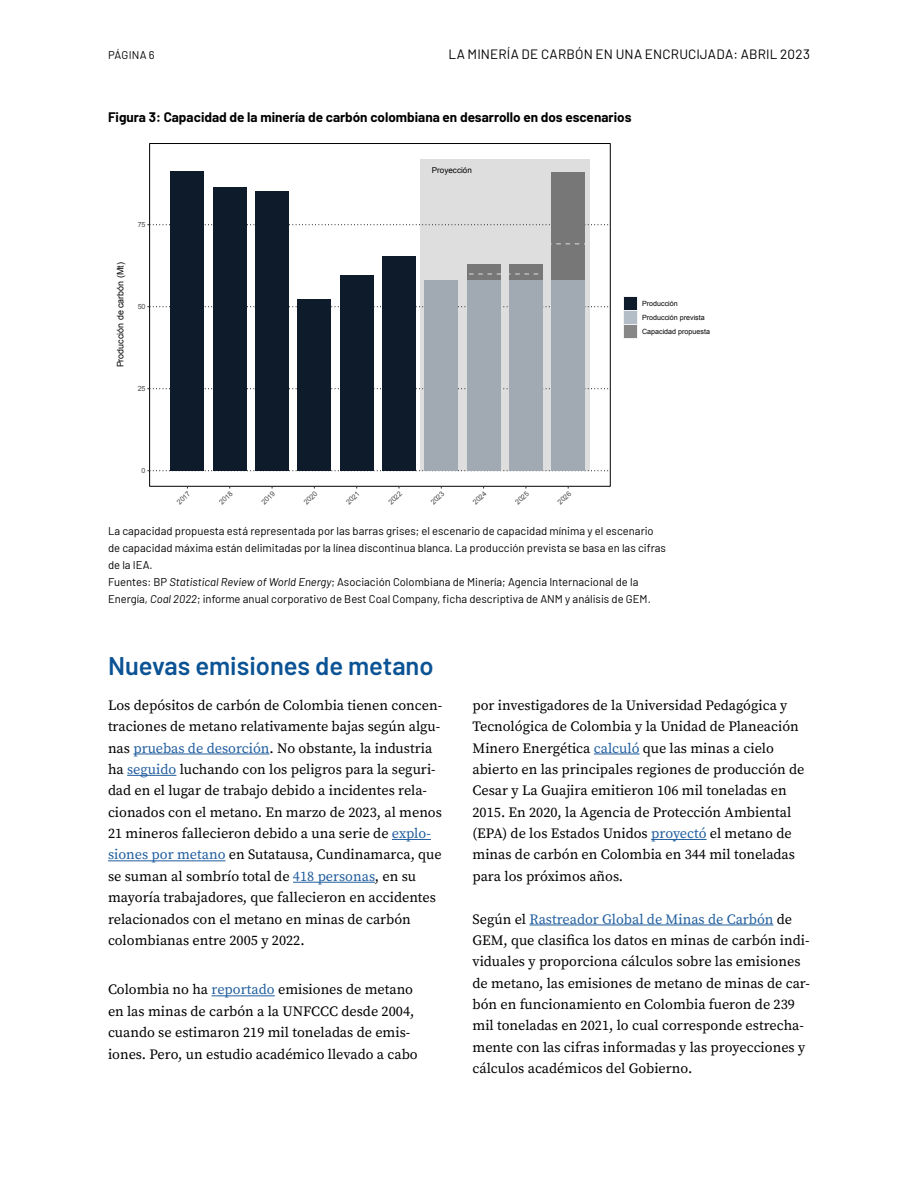
<style>
.page{position:relative;width:918px;height:1188px;background:#fff}
.page>*{position:absolute;margin:0;border:0;box-sizing:border-box;transform-origin:0 0}
.t1{font:600 25.5px "Barlow";color:#0b5394}
.t2{font:14.25px/21.3px "Source Serif Pro";color:#000}
.t3{font:700 13.5px "Barlow";color:#000}
.t4{font:13.5px "Barlow";letter-spacing:.015em;color:#000}
.t5{font:11.25px/16.8px "Barlow";color:#000}
.t6{font:9px "Arial";color:#000}
.t7{font:8.1px "Arial";color:#000}
.t8{font:7.2px "Arial";color:#4d4d4d}
.t9{font:7.2px/14px "Arial";color:#000}
.s1{font-style:italic}
.s2{color:#215e9e}
</style>
<div class="page">
<div style="left:171px;top:171px;width:33px;height:300px;background:#0d1b2a"></div>
<div style="left:213px;top:188px;width:34px;height:283px;background:#0d1b2a"></div>
<div style="left:255px;top:191px;width:34px;height:280px;background:#0d1b2a"></div>
<div style="left:297px;top:299px;width:34px;height:172px;background:#0d1b2a"></div>
<div style="left:340px;top:275px;width:34px;height:196px;background:#0d1b2a"></div>
<div style="left:382px;top:257px;width:34px;height:214px;background:#0d1b2a"></div>
<div style="left:420px;top:159px;width:169px;height:312px;background:#595959;opacity:.2"></div>
<svg style="left:147px;top:470px;width:463px;height:1px"></svg>
<svg style="left:147px;top:388px;width:463px;height:1px"></svg>
<svg style="left:147px;top:306px;width:463px;height:1px"></svg>
<svg style="left:147px;top:224px;width:463px;height:1px"></svg>
<div style="left:624px;top:296px;width:14px;height:14px;background:#f2f2f2"></div>
<div style="left:624px;top:297px;width:13px;height:13px;background:#0d1b2a"></div>
<div style="left:624px;top:310px;width:14px;height:14px;background:#f2f2f2"></div>
<div style="left:624px;top:311px;width:13px;height:13px;background:#b3bdc8"></div>
<div style="left:624px;top:324px;width:14px;height:14px;background:#f2f2f2"></div>
<div style="left:624px;top:325px;width:13px;height:13px;background:#878787"></div>
<hr style="left:133px;top:754px;width:137px;height:1px;background:#215e9e">
<hr style="left:127px;top:775px;width:49px;height:1px;background:#215e9e">
<hr style="left:392px;top:839px;width:39px;height:1px;background:#215e9e">
<hr style="left:108px;top:860px;width:118px;height:1px;background:#215e9e">
<hr style="left:293px;top:882px;width:82px;height:1px;background:#215e9e">
<hr style="left:212px;top:995px;width:63px;height:1px;background:#215e9e">
<hr style="left:594px;top:754px;width:46px;height:1px;background:#215e9e">
<hr style="left:651px;top:839px;width:56px;height:1px;background:#215e9e">
<hr style="left:529px;top:925px;width:244px;height:1px;background:#215e9e">
<p class="t5" style="left:108px;top:45px;width:48px">PÁGINA 6</p>
<p class="t4" style="left:448px;top:44px;width:363px">LA MINERÍA DE CARBÓN EN UNA ENCRUCIJADA: ABRIL 2023</p>
<p class="t3" style="left:108px;top:107px;width:525px">Figura 3: Capacidad de la minería de carbón colombiana en desarrollo en dos escenarios</p>
<p class="t8" style="left:138px;top:220px;width:9px">75</p>
<p class="t6" style="left:115px;top:367px;width:107px;rotate:-90deg">Producción de carbón (Mt)</p>
<p class="t8" style="left:138px;top:302px;width:9px">50</p>
<p class="t8" style="left:138px;top:384px;width:9px">25</p>
<p class="t8" style="left:142px;top:466px;width:5px">0</p>
<p class="t7" style="left:432px;top:165px;width:41px">Proyección</p>
<p class="t8" style="left:175px;top:500px;width:17px;rotate:-45deg">2017</p>
<p class="t8" style="left:217px;top:500px;width:17px;rotate:-45deg">2018</p>
<p class="t8" style="left:259px;top:500px;width:17px;rotate:-45deg">2019</p>
<p class="t8" style="left:302px;top:500px;width:17px;rotate:-45deg">2020</p>
<p class="t8" style="left:344px;top:500px;width:17px;rotate:-45deg">2021</p>
<p class="t8" style="left:386px;top:500px;width:17px;rotate:-45deg">2022</p>
<p class="t8" style="left:429px;top:500px;width:17px;rotate:-45deg">2023</p>
<p class="t8" style="left:471px;top:500px;width:17px;rotate:-45deg">2024</p>
<p class="t8" style="left:513px;top:500px;width:17px;rotate:-45deg">2025</p>
<p class="t8" style="left:555px;top:500px;width:17px;rotate:-45deg">2026</p>
<p class="t9" style="left:642px;top:296px;width:69px">Producción<br>Producción prevista<br>Capacidad propuesta</p>
<p class="t5" style="left:108px;top:522px;width:560px">La capacidad propuesta está representada por las barras grises; el escenario de capacidad mínima y el escenario de capacidad máxima están delimitadas por la línea discontinua blanca. La producción prevista se basa en las cifras de la IEA.<br>Fuentes: BP <span class="s1">Statistical Review of World Energy</span>; Asociación Colombiana de Minería; Agencia Internacional de la Energía, <span class="s1">Coal 2022</span>; informe anual corporativo de Best Coal Company, ficha descriptiva de ANM y análisis de GEM.</p>
<h1 class="t1" style="left:108px;top:647px;width:327px">Nuevas emisiones de metano</h1>
<p class="t2" style="left:108px;top:695px;width:336px">Los depósitos de carbón de Colombia tienen concen&shy;traciones de metano relativamente bajas según algu&shy;nas <span class="s2">pruebas de desorción</span>. No obstante, la industria ha <span class="s2">seguido</span> luchando con los peligros para la seguri&shy;dad en el lugar de trabajo debido a incidentes rela&shy;cionados con el metano. En marzo de 2023, al menos 21 mineros fallecieron debido a una serie de <span class="s2">explo&shy;siones por metano</span> en Sutatausa, Cundinamarca, que se suman al sombrío total de <span class="s2">418 personas</span>, en su mayoría trabajadores, que fallecieron en accidentes relacionados con el metano en minas de carbón colombianas entre 2005 y 2022.</p>
<p class="t2" style="left:108px;top:980px;width:311px">Colombia no ha <span class="s2">reportado</span> emisiones de metano en las minas de carbón a la UNFCCC desde 2004, cuando se estimaron 219 mil toneladas de emis&shy;iones. Pero, un estudio académico llevado a cabo</p>
<p class="t2" style="left:472px;top:695px;width:334px">por investigadores de la Universidad Pedagógica y Tecnológica de Colombia y la Unidad de Planeación Minero Energética <span class="s2">calculó</span> que las minas a cielo abierto en las principales regiones de producción de Cesar y La Guajira emitieron 106 mil toneladas en 2015. En 2020, la Agencia de Protección Ambiental (EPA) de los Estados Unidos <span class="s2">proyectó</span> el metano de minas de carbón en Colombia en 344 mil toneladas para los próximos años.</p>
<p class="t2" style="left:472px;top:909px;width:339px">Según el <span class="s2">Rastreador Global de Minas de Carbón</span> de GEM, que clasifica los datos en minas de carbón indi&shy;viduales y proporciona cálculos sobre las emisiones de metano, las emisiones de metano de minas de car&shy;bón en funcionamiento en Colombia fueron de 239 mil toneladas en 2021, lo cual corresponde estrecha&shy;mente con las cifras informadas y las proyecciones y cálculos académicos del Gobierno.</p>
</div>
